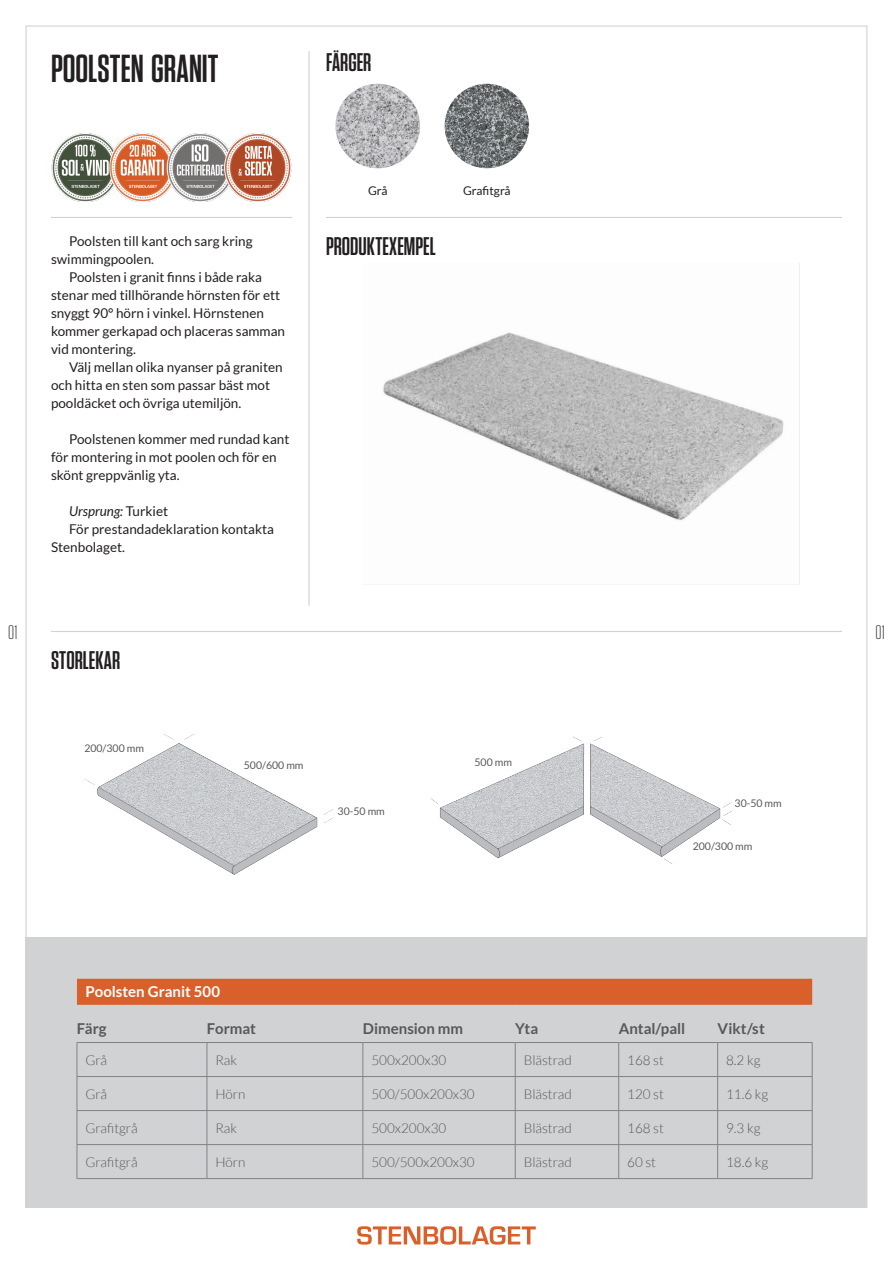
<style>
.page{position:relative;width:893px;height:1263px;background:#fff}
.page>*{position:absolute;margin:0;border:0;box-sizing:border-box;transform-origin:0 0}
.H3_5{font:600 39px "Tungsten Narrow";color:#231f20}
.t1{font:600 25.5px "Tungsten Narrow";color:#231f20}
.t2{font:300 19.5px "Tungsten Narrow";color:#231f20}
.Lato-Bold-9-Grå{font:700 15px "Lato";color:#57585a}
.Lato-Bold-10-Vit{font:700 15px "Lato";color:#fff}
.Lato-Reg-9-Svart-IND{font:13.5px/18px "Lato";color:#231f20}
.Lato-Light-9-Grå{font:300 13.5px "Lato";color:#57585a}
.Lato-Reg-9-Svart-IND-2{font:italic 13.5px "Lato";color:#231f20}
.Färg_1{font:12px "Lato";color:#231f20}
.Lato-Light-9-Grå-2{font:10.5px "Lato";color:#57585a}
.s1{font-style:normal}
</style>
<div class="page">
<svg style="left:357px;top:1226px;width:179px;height:18px"></svg>
<div style="left:26px;top:938px;width:841px;height:270px;background:#d1d2d4"></div>
<hr style="left:51px;top:631px;width:791px;height:1px;background:#d1d2d4">
<hr style="left:326px;top:217px;width:516px;height:1px;background:#d1d2d4">
<hr style="left:51px;top:217px;width:241px;height:1px;background:#d1d2d4">
<hr style="left:308px;top:51px;width:2px;height:555px;background:#d1d2d4">
<img style="left:383px;top:332px;width:401px;height:189px">
<img style="left:335px;top:84px;width:85px;height:84px;border-radius:42px">
<img style="left:51px;top:134px;width:241px;height:67px">
<div style="left:77px;top:979px;width:735px;height:25px;background:#d9602b"></div>
<hr style="left:207px;top:1076px;width:156px;height:1px;background:#808285">
<hr style="left:363px;top:1076px;width:152px;height:1px;background:#808285">
<hr style="left:515px;top:1076px;width:104px;height:1px;background:#808285">
<hr style="left:619px;top:1076px;width:99px;height:1px;background:#808285">
<hr style="left:718px;top:1076px;width:94px;height:1px;background:#808285">
<hr style="left:207px;top:1110px;width:156px;height:1px;background:#808285">
<hr style="left:363px;top:1110px;width:152px;height:1px;background:#808285">
<hr style="left:515px;top:1110px;width:104px;height:1px;background:#808285">
<hr style="left:619px;top:1110px;width:99px;height:1px;background:#808285">
<hr style="left:718px;top:1110px;width:94px;height:1px;background:#808285">
<hr style="left:207px;top:1144px;width:156px;height:1px;background:#808285">
<hr style="left:363px;top:1144px;width:152px;height:1px;background:#808285">
<hr style="left:515px;top:1144px;width:104px;height:1px;background:#808285">
<hr style="left:619px;top:1144px;width:99px;height:1px;background:#808285">
<hr style="left:718px;top:1144px;width:94px;height:1px;background:#808285">
<hr style="left:207px;top:1178px;width:156px;height:1px;background:#808285">
<hr style="left:363px;top:1178px;width:152px;height:1px;background:#808285">
<hr style="left:515px;top:1178px;width:104px;height:1px;background:#808285">
<hr style="left:619px;top:1178px;width:99px;height:1px;background:#808285">
<hr style="left:718px;top:1178px;width:94px;height:1px;background:#808285">
<hr style="left:77px;top:1076px;width:130px;height:1px;background:#808285">
<hr style="left:77px;top:1110px;width:130px;height:1px;background:#808285">
<hr style="left:77px;top:1144px;width:130px;height:1px;background:#808285">
<hr style="left:77px;top:1178px;width:130px;height:1px;background:#808285">
<hr style="left:515px;top:1043px;width:1px;height:33px;background:#808285">
<hr style="left:618px;top:1043px;width:1px;height:33px;background:#808285">
<hr style="left:717px;top:1043px;width:1px;height:33px;background:#808285">
<hr style="left:515px;top:1077px;width:1px;height:33px;background:#808285">
<hr style="left:618px;top:1077px;width:1px;height:33px;background:#808285">
<hr style="left:717px;top:1077px;width:1px;height:33px;background:#808285">
<hr style="left:515px;top:1111px;width:1px;height:33px;background:#808285">
<hr style="left:618px;top:1111px;width:1px;height:33px;background:#808285">
<hr style="left:717px;top:1111px;width:1px;height:33px;background:#808285">
<hr style="left:515px;top:1145px;width:1px;height:33px;background:#808285">
<hr style="left:618px;top:1145px;width:1px;height:33px;background:#808285">
<hr style="left:717px;top:1145px;width:1px;height:33px;background:#808285">
<hr style="left:77px;top:1042px;width:130px;height:1px;background:#808285">
<hr style="left:77px;top:1043px;width:1px;height:33px;background:#808285">
<hr style="left:363px;top:1043px;width:1px;height:33px;background:#808285">
<hr style="left:77px;top:1077px;width:1px;height:33px;background:#808285">
<hr style="left:363px;top:1077px;width:1px;height:33px;background:#808285">
<hr style="left:77px;top:1111px;width:1px;height:33px;background:#808285">
<hr style="left:363px;top:1111px;width:1px;height:33px;background:#808285">
<hr style="left:77px;top:1145px;width:1px;height:33px;background:#808285">
<hr style="left:363px;top:1145px;width:1px;height:33px;background:#808285">
<hr style="left:207px;top:1042px;width:156px;height:1px;background:#808285">
<hr style="left:207px;top:1043px;width:1px;height:33px;background:#808285">
<hr style="left:363px;top:1042px;width:152px;height:1px;background:#808285">
<hr style="left:515px;top:1042px;width:104px;height:1px;background:#808285">
<hr style="left:619px;top:1042px;width:99px;height:1px;background:#808285">
<hr style="left:718px;top:1042px;width:94px;height:1px;background:#808285">
<hr style="left:812px;top:1043px;width:1px;height:33px;background:#808285">
<hr style="left:207px;top:1077px;width:1px;height:33px;background:#808285">
<hr style="left:812px;top:1077px;width:1px;height:33px;background:#808285">
<hr style="left:207px;top:1111px;width:1px;height:33px;background:#808285">
<hr style="left:812px;top:1111px;width:1px;height:33px;background:#808285">
<hr style="left:207px;top:1145px;width:1px;height:33px;background:#808285">
<hr style="left:812px;top:1145px;width:1px;height:33px;background:#808285">
<hr style="left:77px;top:1004px;width:130px;height:1px;background:#d9602b">
<hr style="left:207px;top:1004px;width:156px;height:1px;background:#d9602b">
<hr style="left:363px;top:1004px;width:152px;height:1px;background:#d9602b">
<hr style="left:515px;top:1004px;width:104px;height:1px;background:#d9602b">
<hr style="left:619px;top:1004px;width:99px;height:1px;background:#d9602b">
<hr style="left:718px;top:1004px;width:94px;height:1px;background:#d9602b">
<img style="left:85px;top:734px;width:249px;height:141px">
<div style="left:244px;top:760px;width:83px;height:13px;background:#fff"></div>
<img style="left:445px;top:84px;width:84px;height:84px;border-radius:42px">
<img style="left:430px;top:736px;width:302px;height:128px">
<div style="left:475px;top:757px;width:43px;height:14px;background:#fff"></div>
<div style="left:693px;top:841px;width:65px;height:14px;background:#fff"></div>
<div style="left:84px;top:744px;width:62px;height:13px;background:#fff"></div>
<p class="H3_5" style="left:51px;top:49px;width:169px">POOLSTEN GRANIT</p>
<h2 class="t1" style="left:326px;top:50px;width:47px">FÄRGER</h2>
<p class="Lato-Reg-9-Svart-IND" style="left:51px;top:232px;width:203px;text-indent:18px">Poolsten till kant och sarg kring swimmingpoolen.</p>
<p class="Lato-Reg-9-Svart-IND" style="left:51px;top:268px;width:236px;text-indent:18px">Poolsten i granit finns i både raka stenar med tillhörande hörnsten för ett snyggt 90° hörn i vinkel. Hörnstenen kommer gerkapad och placeras samman vid montering.</p>
<p class="Lato-Reg-9-Svart-IND" style="left:51px;top:358px;width:233px;text-indent:18px">Välj mellan olika nyanser på graniten och hitta en sten som passar bäst mot pooldäcket och övriga utemiljön.</p>
<p class="Lato-Reg-9-Svart-IND" style="left:51px;top:430px;width:240px;text-indent:18px">Poolstenen kommer med rundad kant för montering in mot poolen och för en skönt greppvänlig yta.</p>
<p class="Lato-Reg-9-Svart-IND-2" style="left:69px;top:503px;width:101px">Ursprung: <span class="s1">Turkiet</span></p>
<p class="Lato-Reg-9-Svart-IND" style="left:51px;top:520px;width:224px;text-indent:18px">För prestandadeklaration kontakta<br>Stenbolaget.</p>
<p class="Färg_1" style="left:368px;top:184px;width:21px">Grå</p>
<h2 class="t1" style="left:326px;top:234px;width:111px">PRODUKTEXEMPEL</h2>
<p class="Färg_1" style="left:463px;top:184px;width:49px">Grafitgrå</p>
<h3 class="t2" style="left:8px;top:623px;width:11px">01</h3>
<h3 class="t2" style="left:875px;top:623px;width:11px">01</h3>
<h2 class="t1" style="left:51px;top:647px;width:71px">STORLEKAR</h2>
<p class="Lato-Light-9-Grå-2" style="left:84px;top:743px;width:61px">200/300 mm</p>
<p class="Lato-Light-9-Grå-2" style="left:244px;top:759px;width:61px">500/600 mm</p>
<p class="Lato-Light-9-Grå-2" style="left:338px;top:805px;width:49px">30-50 mm</p>
<p class="Lato-Light-9-Grå-2" style="left:475px;top:756px;width:39px">500 mm</p>
<p class="Lato-Light-9-Grå-2" style="left:735px;top:798px;width:49px">30-50 mm</p>
<p class="Lato-Light-9-Grå-2" style="left:693px;top:840px;width:61px">200/300 mm</p>
<p class="Lato-Bold-10-Vit" style="left:85px;top:983px;width:136px">Poolsten Granit 500</p>
<p class="Lato-Bold-9-Grå" style="left:77px;top:1020px;width:31px">Färg</p>
<p class="Lato-Bold-9-Grå" style="left:207px;top:1020px;width:50px">Format</p>
<p class="Lato-Bold-9-Grå" style="left:363px;top:1020px;width:102px">Dimension mm</p>
<p class="Lato-Bold-9-Grå" style="left:515px;top:1020px;width:25px">Yta</p>
<p class="Lato-Bold-9-Grå" style="left:619px;top:1020px;width:68px">Antal/pall</p>
<p class="Lato-Bold-9-Grå" style="left:718px;top:1020px;width:49px">Vikt/st</p>
<p class="Lato-Light-9-Grå" style="left:85px;top:1053px;width:23px">Grå</p>
<p class="Lato-Light-9-Grå" style="left:215px;top:1053px;width:23px">Rak</p>
<p class="Lato-Light-9-Grå" style="left:371px;top:1053px;width:77px">500x200x30</p>
<p class="Lato-Light-9-Grå" style="left:524px;top:1053px;width:49px">Blästrad</p>
<p class="Lato-Light-9-Grå" style="left:627px;top:1053px;width:38px">168 st</p>
<p class="Lato-Light-9-Grå" style="left:726px;top:1053px;width:36px">8.2 kg</p>
<p class="Lato-Light-9-Grå" style="left:85px;top:1087px;width:23px">Grå</p>
<p class="Lato-Light-9-Grå" style="left:215px;top:1087px;width:32px">Hörn</p>
<p class="Lato-Light-9-Grå" style="left:371px;top:1087px;width:105px">500/500x200x30</p>
<p class="Lato-Light-9-Grå" style="left:524px;top:1087px;width:49px">Blästrad</p>
<p class="Lato-Light-9-Grå" style="left:627px;top:1087px;width:38px">120 st</p>
<p class="Lato-Light-9-Grå" style="left:726px;top:1087px;width:44px">11.6 kg</p>
<p class="Lato-Light-9-Grå" style="left:85px;top:1121px;width:54px">Grafitgrå</p>
<p class="Lato-Light-9-Grå" style="left:215px;top:1121px;width:23px">Rak</p>
<p class="Lato-Light-9-Grå" style="left:371px;top:1121px;width:77px">500x200x30</p>
<p class="Lato-Light-9-Grå" style="left:524px;top:1121px;width:49px">Blästrad</p>
<p class="Lato-Light-9-Grå" style="left:627px;top:1121px;width:38px">168 st</p>
<p class="Lato-Light-9-Grå" style="left:726px;top:1121px;width:36px">9.3 kg</p>
<p class="Lato-Light-9-Grå" style="left:85px;top:1155px;width:54px">Grafitgrå</p>
<p class="Lato-Light-9-Grå" style="left:215px;top:1155px;width:32px">Hörn</p>
<p class="Lato-Light-9-Grå" style="left:371px;top:1155px;width:105px">500/500x200x30</p>
<p class="Lato-Light-9-Grå" style="left:524px;top:1155px;width:49px">Blästrad</p>
<p class="Lato-Light-9-Grå" style="left:627px;top:1155px;width:30px">60 st</p>
<p class="Lato-Light-9-Grå" style="left:726px;top:1155px;width:44px">18.6 kg</p>
</div>
